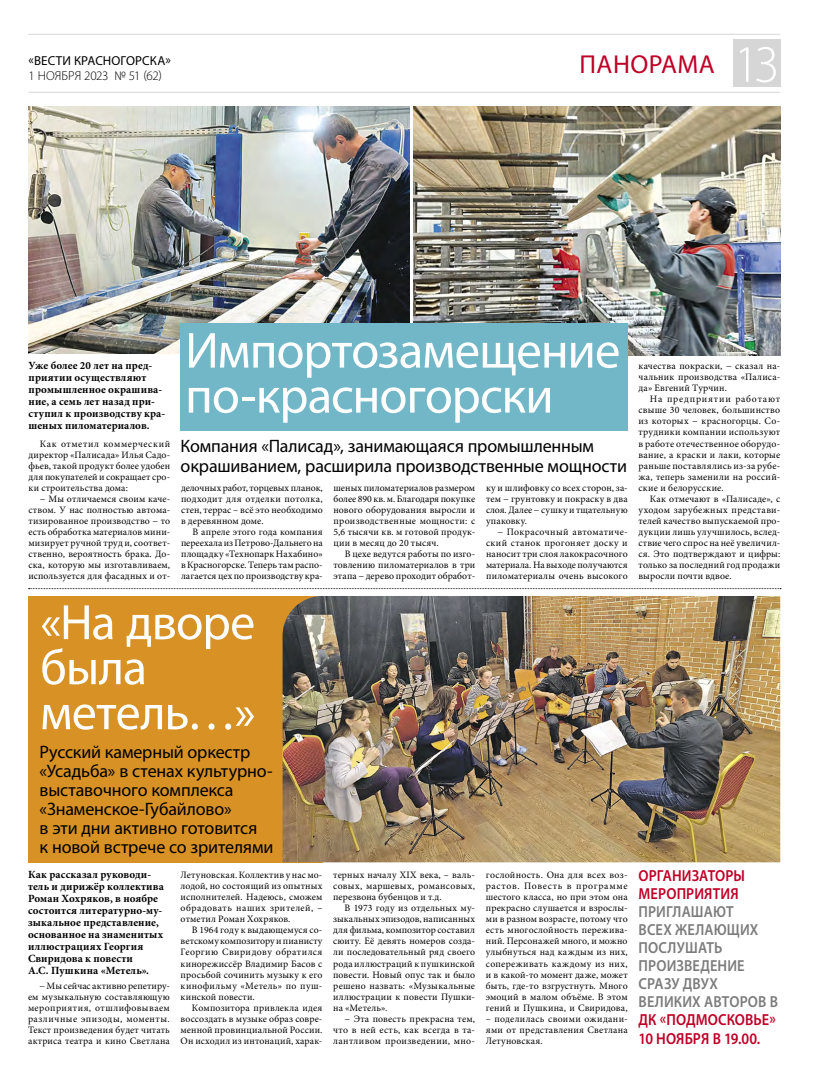
<style>
.page{position:relative;width:820px;height:1078px;background:#fff}
.page>*{position:absolute;margin:0;border:0;box-sizing:border-box;transform-origin:0 0}
.t1{font:300 53px "Myriad Pro";color:#fff}
.t2{font:51px/45px "Myriad Pro";letter-spacing:-.02em;color:#fff}
.t3{font:50px/45px "Myriad Pro";letter-spacing:-.015em;color:#fff}
.t4{font:26px "Myriad Pro";letter-spacing:.02em;color:#be0027}
.t5{font:18px/19px "Myriad Pro";letter-spacing:-.01em;color:#000}
.t6{font:600 16px/18px "Myriad Pro";letter-spacing:.01em;color:#7c7c7c;scale:.9 1}
.t7{font:600 16px/18px "Myriad Pro";letter-spacing:.005em;color:#be0027;scale:.9 1}
.t8{font:13px "Myriad Pro";letter-spacing:.01em;color:#000}
.t9{font:300 13px "Myriad Pro";letter-spacing:-.01em;color:#000}
.t10{font:700 11px/12px "Minion Pro";letter-spacing:.015em;color:#000}
.t11{font:9.8px/11.1px "Minion Pro";letter-spacing:.015em;color:#000;text-align:justify}
</style>
<div class="page">
<hr style="left:28px;top:92px;width:752px;height:1px;background:#d6d6d6">
<hr style="left:28px;top:34px;width:752px;height:1px;background:#d6d6d6">
<div style="left:732px;top:40px;width:48px;height:47px;background:#d6d6d6"></div>
<div style="left:28px;top:596px;width:294px;height:266px;background:#d79124"></div>
<img style="left:282px;top:596px;width:498px;height:266px">
<svg style="left:29px;top:588px;width:751px;height:1px"></svg>
<img style="left:413px;top:106px;width:367px;height:249px">
<img style="left:28px;top:106px;width:381px;height:247px">
<div style="left:180px;top:323px;width:447px;height:108px;background:#72b7c7"></div>
<h3 class="t8" style="left:29px;top:53px;width:144px">«ВЕСТИ КРАСНОГОРСКА»</h3>
<h3 class="t9" style="left:28px;top:68px;width:135px">1 НОЯБРЯ 2023 № 51 (62)</h3>
<h3 class="t4" style="left:579px;top:48px;width:137px">ПАНОРАМА</h3>
<h1 class="t1" style="left:733px;top:32px;width:48px">13</h1>
<h2 class="t2" style="left:185px;top:327px;width:436px">Импортозамещение по-красногорски</h2>
<p class="t10" style="left:28px;top:359px;width:138px">Уже более 20 лет на пред&shy;приятии осуществляют промышленное окрашива&shy;ние, а семь лет назад при&shy;ступил к производству кра&shy;шеных пиломатериалов.</p>
<p class="t11" style="left:28px;top:438px;width:143px;text-indent:11px">Как отметил коммерческий директор «Палисада» Илья Садо&shy;фьев, такой продукт более удобен для покупателей и сокращает сро&shy;ки строительства дома:</p>
<p class="t11" style="left:28px;top:493px;width:143px;text-indent:11px">− Мы отличаемся своим каче&shy;ством. У нас полностью автома&shy;тизированное производство − то есть обработка материалов мини&shy;мизирует ручной труд и, соответ&shy;ственно, вероятность брака. До&shy;ска, которую мы изготавливаем, используется для фасадных и от-</p>
<p class="t11" style="left:181px;top:482px;width:143px">делочных работ, торцевых планок, подходит для отделки потолка, стен, террас – всё это необходимо в деревянном доме.</p>
<h3 class="t5" style="left:180px;top:435px;width:448px;line-height:20px">Компания «Палисад», занимающаяся промышленным окрашиванием, расширила производственные мощности</h3>
<p class="t11" style="left:486px;top:482px;width:143px">ку и шлифовку со всех сторон, за&shy;тем − грунтовку и покраску в два слоя. Далее − сушку и тщательную упаковку.</p>
<p class="t11" style="left:486px;top:526px;width:143px;text-indent:11px">− Покрасочный автоматиче&shy;ский станок прогоняет доску и наносит три слоя лакокрасочного материала. На выходе получаются пиломатериалы очень высокого</p>
<p class="t11" style="left:333px;top:482px;width:143px">шеных пиломатериалов размером более 890 кв. м. Благодаря покупке нового оборудования выросли и производственные мощности: с 5,6 тысячи кв. м готовой продук&shy;ции в месяц до 20 тысяч.</p>
<p class="t11" style="left:333px;top:548px;width:143px;text-indent:11px">В цехе ведутся работы по изго&shy;товлению пиломатериалов в три этапа − дерево проходит обработ-</p>
<p class="t11" style="left:181px;top:526px;width:143px;text-indent:11px">В апреле этого года компания переехала из Петрово-Дальнего на площадку «Технопарк Нахабино» в Красногорске. Теперь там распо&shy;лагается цех по производству кра-</p>
<h3 class="t3" style="left:40px;top:599px;width:216px">«На дворе была метель…»</h3>
<h3 class="t5" style="left:40px;top:741px;width:235px">Русский камерный оркестр «Усадьба» в стенах культурно&shy;выставочного комплекса «Знаменское-Губайлово»<br>в эти дни активно готовится<br>к новой встрече со зрителями</h3>
<p class="t10" style="left:28px;top:868px;width:137px">Как рассказал руководи&shy;тель и дирижёр коллектива<br>Роман Хохряков, в ноябре состоится литературно-му&shy;зыкальное представление, основанное на знаменитых иллюстрациях Георгия<br>Свиридова к повести<br>А.С. Пушкина «Метель».</p>
<p class="t11" style="left:28px;top:979px;width:143px;text-indent:11px">− Мы сейчас активно репетиру&shy;ем музыкальную составляющую мероприятия, отшлифовываем различные эпизоды, моменты.<br>Текст произведения будет читать актриса театра и кино Светлана</p>
<p class="t11" style="left:180px;top:869px;width:143px">Летуновская. Коллектив у нас мо&shy;лодой, но состоящий из опытных исполнителей. Надеюсь, сможем обрадовать наших зрителей, – отметил Роман Хохряков.</p>
<p class="t11" style="left:180px;top:924px;width:143px;text-indent:11px">В 1964 году к выдающемуся со&shy;ветскому композитору и пианисту Георгию Свиридову обратился кинорежиссёр Владимир Басов с просьбой сочинить музыку к его кинофильму «Метель» по пуш&shy;кинской повести.</p>
<p class="t11" style="left:180px;top:1001px;width:143px;text-indent:11px">Композитора привлекла идея воссоздать в музыке образ совре&shy;менной провинциальной России.<br>Он исходил из интонаций, харак-</p>
<p class="t11" style="left:333px;top:869px;width:143px">терных началу XIX века, – валь&shy;совых, маршевых, романсовых, перезвона бубенцов и т.д.</p>
<p class="t11" style="left:333px;top:902px;width:143px;text-indent:11px">В 1973 году из отдельных му&shy;зыкальных эпизодов, написанных для фильма, композитор составил сюиту. Её девять номеров созда&shy;ли последовательный ряд своего рода иллюстраций к пушкинской повести. Новый опус так и было решено назвать: «Музыкальные иллюстрации к повести Пушки&shy;на «Метель».</p>
<p class="t11" style="left:333px;top:1012px;width:143px;text-indent:11px">− Эта повесть прекрасна тем, что в ней есть, как всегда в та&shy;лантливом произведении, мно-</p>
<p class="t11" style="left:485px;top:869px;width:143px">гослойность. Она для всех воз&shy;растов. Повесть в программе шестого класса, но при этом она прекрасно слушается и взрослы&shy;ми в разном возрасте, потому что есть многослойность пережива&shy;ний. Персонажей много, и можно улыбнуться над каждым из них, сопереживать каждому из них, и в какой-то момент даже, может быть, где-то взгрустнуть. Много эмоций в малом объёме. В этом гений и Пушкина, и Свиридова,</p>
<p class="t11" style="left:485px;top:1012px;width:143px">– поделилась своими ожидани&shy;ями от представления Светлана Летуновская.</p>
<p class="t11" style="left:638px;top:360px;width:143px">качества покраски, − сказал на&shy;чальник производства «Палиса&shy;да» Евгений Турчин.</p>
<p class="t11" style="left:638px;top:393px;width:143px;text-indent:11px">На предприятии работают свыше 30 человек, большинство из которых − красногорцы. Со&shy;трудники компании используют в работе отечественное оборудо&shy;вание, а краски и лаки, которые раньше поставлялись из-за рубе&shy;жа, теперь заменили на россий&shy;ские и белорусские.</p>
<p class="t11" style="left:638px;top:493px;width:143px;text-indent:11px">Как отмечают в «Палисаде», с уходом зарубежных представи&shy;телей качество выпускаемой про&shy;дукции лишь улучшилось, вслед&shy;ствие чего спрос на неё увеличил&shy;ся. Это подтверждают и цифры: только за последний год продажи выросли почти вдвое.</p>
<h3 class="t7" style="left:638px;top:866px;width:120px">ОРГАНИЗАТОРЫ<br>МЕРОПРИЯТИЯ</h3>
<h3 class="t6" style="left:638px;top:902px;width:156px">ПРИГЛАШАЮТ<br>ВСЕХ ЖЕЛАЮЩИХ<br>ПОСЛУШАТЬ<br>ПРОИЗВЕДЕНИЕ<br>СРАЗУ ДВУХ<br>ВЕЛИКИХ АВТОРОВ В</h3>
<h3 class="t7" style="left:638px;top:1010px;width:154px">ДК «ПОДМОСКОВЬЕ»<br>10 НОЯБРЯ В 19.00.</h3>
</div>
